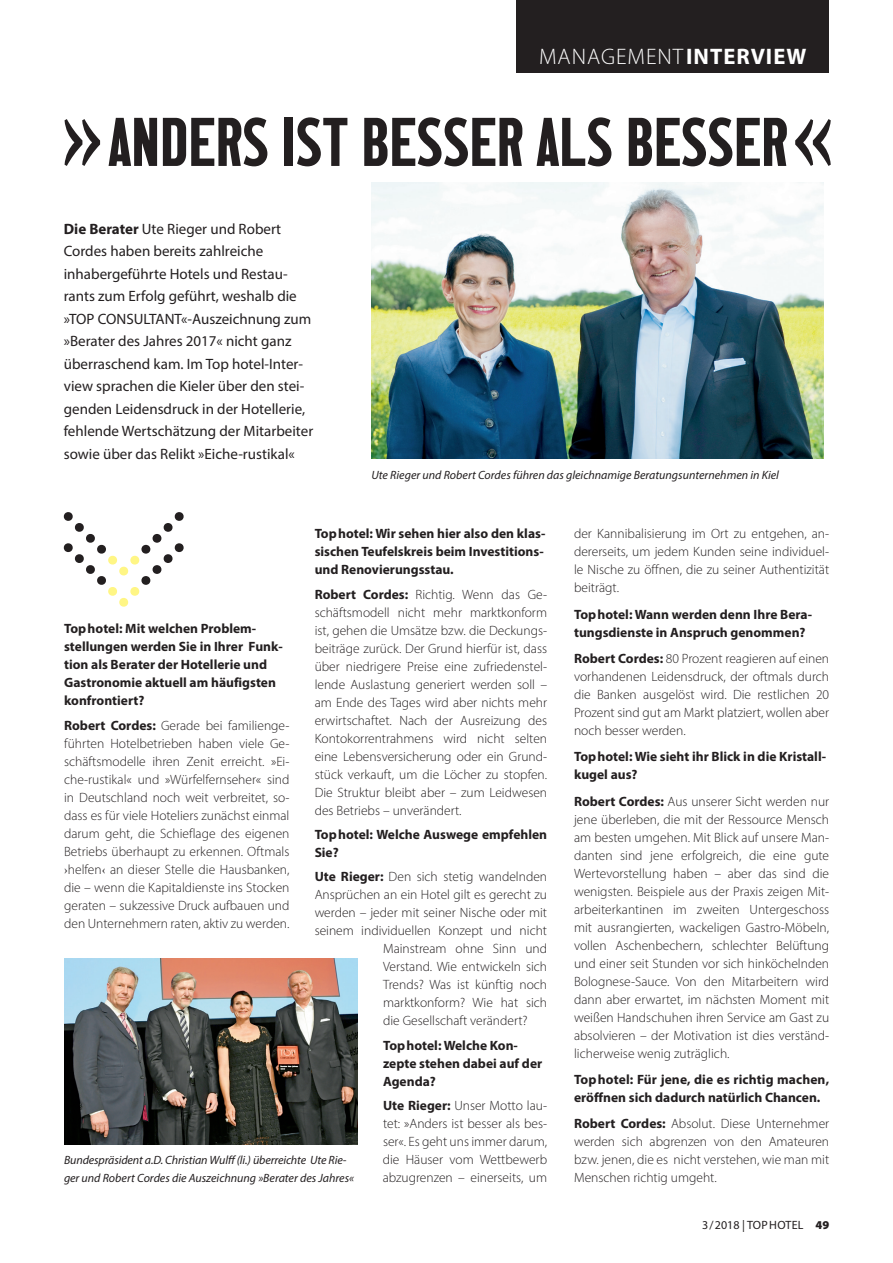
<style>
.page{position:relative;width:893px;height:1263px;background:#fff}
.page>*{position:absolute;margin:0;border:0;box-sizing:border-box;transform-origin:0 0}
.t1{font:72px "HWT Unit Gothic 720";color:#231f20}
.t2{font:300 22.5px "Myriad Pro";letter-spacing:.045em;color:#fff}
.t3{font:15px/22.5px "Myriad Pro";color:#231f20}
.t4{font:300 13.5px/18px "Myriad Pro";color:#231f20;text-align:justify}
.t5{font:700 13.5px/18px "Myriad Pro";color:#231f20}
.t6{font:italic 12px/18px "Myriad Pro";color:#231f20}
.t7{font:12px "Myriad Pro";letter-spacing:.01em;color:#231f20}
.s1{font-weight:700}
.s2{font-family:"Minion Pro";font-weight:400}
.s3{font-weight:900}
</style>
<div class="page">
<div style="left:517px;top:0;width:312px;height:72px;background:#231f20"></div>
<img style="left:371px;top:183px;width:452px;height:275px">
<img style="left:64px;top:959px;width:294px;height:185px">
<svg style="left:63px;top:512px;width:121px;height:95px"></svg>
<svg style="left:65px;top:119px;width:35px;height:47px"></svg>
<svg style="left:795px;top:119px;width:36px;height:47px"></svg>
<h2 class="t2" style="left:539px;top:43px;width:269px">MANAGEMENT<span class="s1">INTERVIEW</span></h2>
<p class="t1" style="left:108px;top:98px;width:681px">ANDERS IST BESSER ALS BESSER</p>
<p class="t3" style="left:64px;top:217px;width:251px"><span class="s1">Die Berater</span> Ute Rieger und Robert Cordes haben bereits zahlreiche inhabergeführte Hotels und Restau&shy;rants zum Erfolg geführt, weshalb die »TOP CONSULTANT«-Auszeichnung zum »Berater des Jahres 2017« nicht ganz überraschend kam. Im Top hotel-Inter&shy;view sprachen die Kieler über den stei&shy;genden Leidensdruck in der Hotellerie, fehlende Wertschätzung der Mitarbeiter sowie über das Relikt »Eiche-rustikal«</p>
<p class="t6" style="left:371px;top:466px;width:409px">Ute Rieger und Robert Cordes führen das gleichnamige Beratungsunternehmen in Kiel</p>
<p class="t5" style="left:315px;top:524px;width:232px">Tophotel: Wir sehen hier also den klas&shy;sischen Teufelskreis beim Investitions&shy;und Renovierungsstau.</p>
<p class="t4" style="left:315px;top:585px;width:234px"><span class="s1">Robert Cordes:</span> Richtig. Wenn das Ge&shy;schäftsmodell nicht mehr marktkonform ist, gehen die Umsätze bzw. die Deckungs&shy;beiträge zurück. Der Grund hierfür ist, dass über niedrigere Preise eine zufriedenstel&shy;lende Auslastung generiert werden soll – am Ende des Tages wird aber nichts mehr erwirtschaftet. Nach der Ausreizung des Kontokorrentrahmens wird nicht selten eine Lebensversicherung oder ein Grund&shy;stück verkauft, um die Löcher zu stopfen.<br>Die Struktur bleibt aber – zum Leidwesen des Betriebs – unverändert.</p>
<p class="t5" style="left:315px;top:825px;width:234px">Tophotel: Welche Auswege empfehlen<br>Sie?</p>
<p class="t4" style="left:315px;top:868px;width:234px"><span class="s1">Ute Rieger:</span> Den sich stetig wandelnden</p>
<p class="t4" style="left:315px;top:886px;width:234px">Ansprüchen an ein Hotel gilt es gerecht zu</p>
<p class="t4" style="left:315px;top:904px;width:234px">werden – jeder mit seiner Nische oder mit</p>
<p class="t4" style="left:315px;top:922px;width:234px">seinem individuellen Konzept und nicht</p>
<p class="t4" style="left:383px;top:940px;width:166px">Mainstream ohne Sinn und</p>
<p class="t4" style="left:383px;top:958px;width:166px">Verstand. Wie entwickeln sich</p>
<p class="t4" style="left:383px;top:976px;width:166px">Trends? Was ist künftig noch</p>
<p class="t4" style="left:383px;top:994px;width:166px">marktkonform? Wie hat sich</p>
<p class="t4" style="left:383px;top:1012px;width:146px">die Gesellschaft verändert?</p>
<p class="t5" style="left:383px;top:1036px;width:161px">Tophotel: Welche Kon&shy;zepte stehen dabei auf der<br>Agenda?</p>
<p class="t4" style="left:383px;top:1096px;width:166px"><span class="s1">Ute Rieger:</span> Unser Motto lau&shy;tet: »Anders ist besser als bes&shy;ser«. Es geht uns immer darum, die Häuser vom Wettbewerb abzugrenzen – einerseits, um</p>
<p class="t5" style="left:64px;top:619px;width:220px">Tophotel: Mit welchen Problem&shy;stellungen werden Sie in Ihrer Funk&shy;tion als Berater der Hotellerie und<br>Gastronomie aktuell am häufigsten konfrontiert?</p>
<p class="t4" style="left:64px;top:716px;width:227px"><span class="s1">Robert Cordes:</span> Gerade bei familienge&shy;führten Hotelbetrieben haben viele Ge&shy;schäftsmodelle ihren Zenit erreicht. »Ei&shy;che-rustikal« und »Würfelfernseher« sind in Deutschland noch weit verbreitet, so&shy;dass es für viele Hoteliers zunächst einmal darum geht, die Schieflage des eigenen Betriebs überhaupt zu erkennen. Oftmals <span class="s2">›</span>helfen<span class="s2">‹</span> an dieser Stelle die Hausbanken, die – wenn die Kapitaldienste ins Stocken geraten – sukzessive Druck aufbauen und den Unternehmern raten, aktiv zu werden.</p>
<p class="t6" style="left:64px;top:1151px;width:291px">Bundespräsident a.D. Christian Wulff (li.) überreichte Ute Rie&shy;ger und Robert Cordes die Auszeichnung »Berater des Jahres«</p>
<p class="t4" style="left:574px;top:525px;width:257px">der Kannibalisierung im Ort zu entgehen, an&shy;dererseits, um jedem Kunden seine individuel&shy;le Nische zu öffnen, die zu seiner Authentizität beiträgt.</p>
<p class="t5" style="left:574px;top:604px;width:240px">Tophotel: Wann werden denn Ihre Bera&shy;tungsdienste in Anspruch genommen?</p>
<p class="t4" style="left:574px;top:649px;width:257px"><span class="s1">Robert Cordes:</span> 80 Prozent reagieren auf einen vorhandenen Leidensdruck, der oftmals durch die Banken ausgelöst wird. Die restlichen 20<br>Prozent sind gut am Markt platziert, wollen aber noch besser werden.</p>
<p class="t5" style="left:574px;top:747px;width:253px">Tophotel: Wie sieht ihr Blick in die Kristall&shy;kugel aus?</p>
<p class="t4" style="left:574px;top:792px;width:257px"><span class="s1">Robert Cordes:</span> Aus unserer Sicht werden nur jene überleben, die mit der Ressource Mensch am besten umgehen. Mit Blick auf unsere Man&shy;danten sind jene erfolgreich, die eine gute Wertevorstellung haben – aber das sind die wenigsten. Beispiele aus der Praxis zeigen Mit&shy;arbeiterkantinen im zweiten Untergeschoss mit ausrangierten, wackeligen Gastro-Möbeln, vollen Aschenbechern, schlechter Belüftung und einer seit Stunden vor sich hinköchelnden Bolognese-Sauce. Von den Mitarbeitern wird dann aber erwartet, im nächsten Moment mit weißen Handschuhen ihren Service am Gast zu absolvieren – der Motivation ist dies verständ&shy;licherweise wenig zuträglich.</p>
<p class="t5" style="left:574px;top:1070px;width:257px">Tophotel: Für jene, die es richtig machen, eröffnen sich dadurch natürlich Chancen.</p>
<p class="t4" style="left:574px;top:1114px;width:257px"><span class="s1">Robert Cordes:</span> Absolut. Diese Unternehmer werden sich abgrenzen von den Amateuren bzw. jenen, die es nicht verstehen, wie man mit Menschen richtig umgeht.</p>
<p class="t7" style="left:702px;top:1218px;width:129px">3/2018 | TOPHOTEL <span class="s3">49</span></p>
</div>
